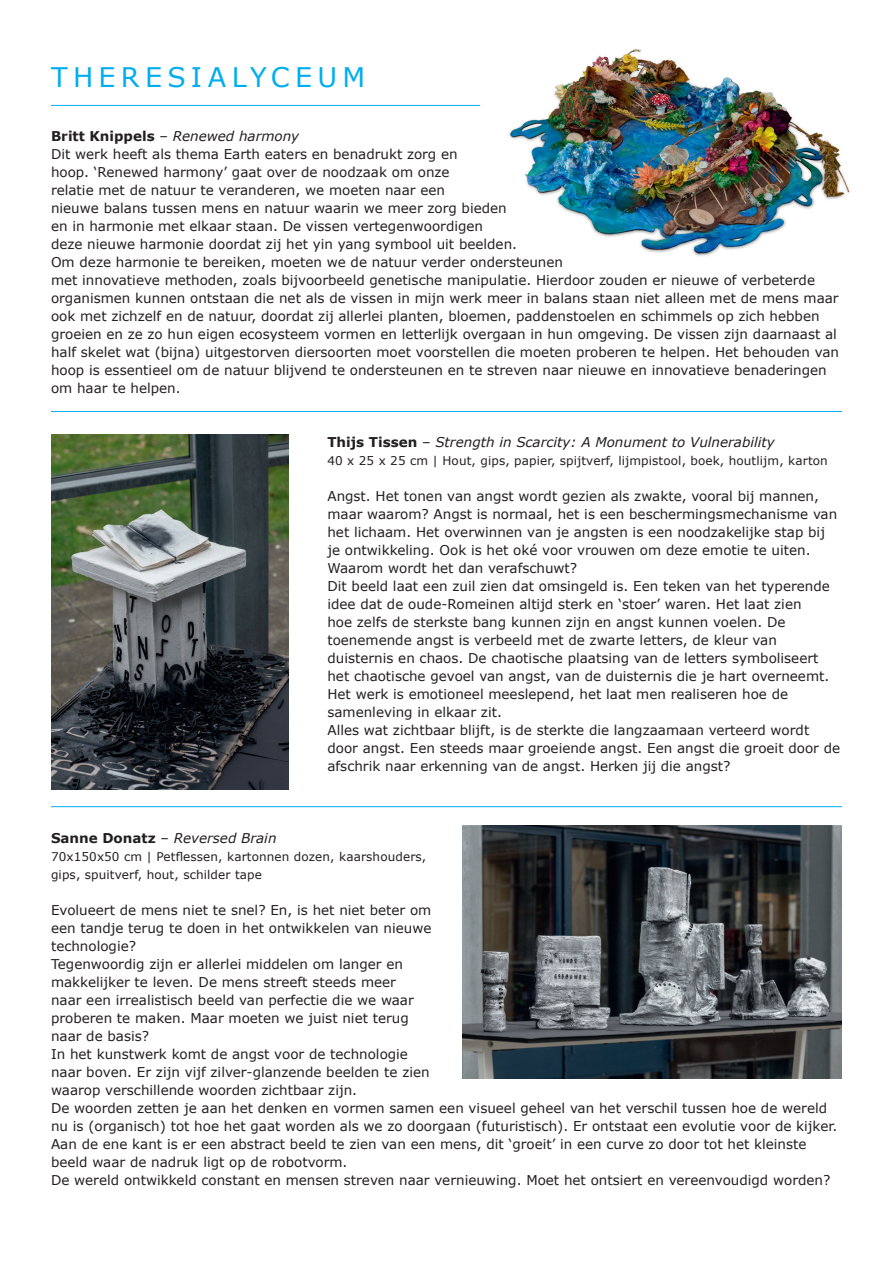
<style>
.page{position:relative;width:893px;height:1263px;background:#fff}
.page>*{position:absolute;margin:0;border:0;box-sizing:border-box;transform-origin:0 0}
.t1{font:27px "Verdana";letter-spacing:.19em;color:#00aeef}
.t2{font:13.5px/18px "Verdana";color:#231f20}
.t3{font:italic 13.5px "Verdana";color:#231f20}
.t4{font:12px/18px "Verdana";letter-spacing:.01em;color:#231f20}
.s1{font-weight:700}
.s2{font-style:italic}
.s3{font-weight:700;font-style:normal}
.s4{font-style:normal}
</style>
<div class="page">
<hr style="left:51px;top:806px;width:791px;height:1px;background:#00aeef">
<img style="left:51px;top:434px;width:237px;height:355px">
<img style="left:480px;top:49px;width:370px;height:207px">
<hr style="left:51px;top:411px;width:791px;height:1px;background:#00aeef">
<hr style="left:51px;top:105px;width:429px;height:1px;background:#00aeef">
<img style="left:463px;top:825px;width:379px;height:254px">
<h1 class="t1" style="left:51px;top:59px;width:316px">THERESIALYCEUM</h1>
<p class="t2" style="left:51px;top:127px;width:789px"><span class="s1">Britt Knippels</span> – <span class="s2">Renewed harmony<br></span>Dit werk heeft als thema Earth eaters en benadrukt zorg en<br>hoop. ‘Renewed harmony’ gaat over de noodzaak om onze<br>relatie met de natuur te veranderen, we moeten naar een<br>nieuwe balans tussen mens en natuur waarin we meer zorg bieden<br>en in harmonie met elkaar staan. De vissen vertegenwoordigen<br>deze nieuwe harmonie doordat zij het yin yang symbool uit beelden.<br>Om deze harmonie te bereiken, moeten we de natuur verder ondersteunen<br>met innovatieve methoden, zoals bijvoorbeeld genetische manipulatie. Hierdoor zouden er nieuwe of verbeterde organismen kunnen ontstaan die net als de vissen in mijn werk meer in balans staan niet alleen met de mens maar ook met zichzelf en de natuur, doordat zij allerlei planten, bloemen, paddenstoelen en schimmels op zich hebben groeien en ze zo hun eigen ecosysteem vormen en letterlijk overgaan in hun omgeving. De vissen zijn daarnaast al half skelet wat (bijna) uitgestorven diersoorten moet voorstellen die moeten proberen te helpen. Het behouden van hoop is essentieel om de natuur blijvend te ondersteunen en te streven naar nieuwe en innovatieve benaderingen om haar te helpen.</p>
<p class="t3" style="left:327px;top:433px;width:449px"><span class="s3">Thijs Tissen</span> <span class="s4">–</span> Strength in Scarcity: A Monument to Vulnerability</p>
<p class="t4" style="left:327px;top:452px;width:502px">40 x 25 x 25 cm | Hout, gips, papier, spijtverf, lijmpistool, boek, houtlijm, karton</p>
<p class="t2" style="left:327px;top:487px;width:514px">Angst. Het tonen van angst wordt gezien als zwakte, vooral bij mannen, maar waarom? Angst is normaal, het is een beschermingsmechanisme van het lichaam. Het overwinnen van je angsten is een noodzakelijke stap bij je ontwikkeling. Ook is het oké voor vrouwen om deze emotie te uiten.<br>Waarom wordt het dan verafschuwt?<br>Dit beeld laat een zuil zien dat omsingeld is. Een teken van het typerende idee dat de oude-Romeinen altijd sterk en ‘stoer’ waren. Het laat zien<br>hoe zelfs de sterkste bang kunnen zijn en angst kunnen voelen. De toenemende angst is verbeeld met de zwarte letters, de kleur van duisternis en chaos. De chaotische plaatsing van de letters symboliseert het chaotische gevoel van angst, van de duisternis die je hart overneemt.<br>Het werk is emotioneel meeslepend, het laat men realiseren hoe de samenleving in elkaar zit.<br>Alles wat zichtbaar blijft, is de sterkte die langzaamaan verteerd wordt door angst. Een steeds maar groeiende angst. Een angst die groeit door de afschrik naar erkenning van de angst. Herken jij die angst?</p>
<p class="t3" style="left:51px;top:830px;width:227px"><span class="s3">Sanne Donatz</span> <span class="s4">–</span> Reversed Brain</p>
<p class="t4" style="left:51px;top:848px;width:377px">70x150x50 cm | Petflessen, kartonnen dozen, kaarshouders, gips, spuitverf, hout, schilder tape</p>
<p class="t2" style="left:51px;top:901px;width:788px">Evolueert de mens niet te snel? En, is het niet beter om<br>een tandje terug te doen in het ontwikkelen van nieuwe<br>technologie?<br>Tegenwoordig zijn er allerlei middelen om langer en<br>makkelijker te leven. De mens streeft steeds meer<br>naar een irrealistisch beeld van perfectie die we waar<br>proberen te maken. Maar moeten we juist niet terug<br>naar de basis?<br>In het kunstwerk komt de angst voor de technologie<br>naar boven. Er zijn vijf zilver-glanzende beelden te zien<br>waarop verschillende woorden zichtbaar zijn.<br>De woorden zetten je aan het denken en vormen samen een visueel geheel van het verschil tussen hoe de wereld nu is (organisch) tot hoe het gaat worden als we zo doorgaan (futuristisch). Er ontstaat een evolutie voor de kijker.<br>Aan de ene kant is er een abstract beeld te zien van een mens, dit ‘groeit’ in een curve zo door tot het kleinste beeld waar de nadruk ligt op de robotvorm.<br>De wereld ontwikkeld constant en mensen streven naar vernieuwing. Moet het ontsiert en vereenvoudigd worden?</p>
</div>
